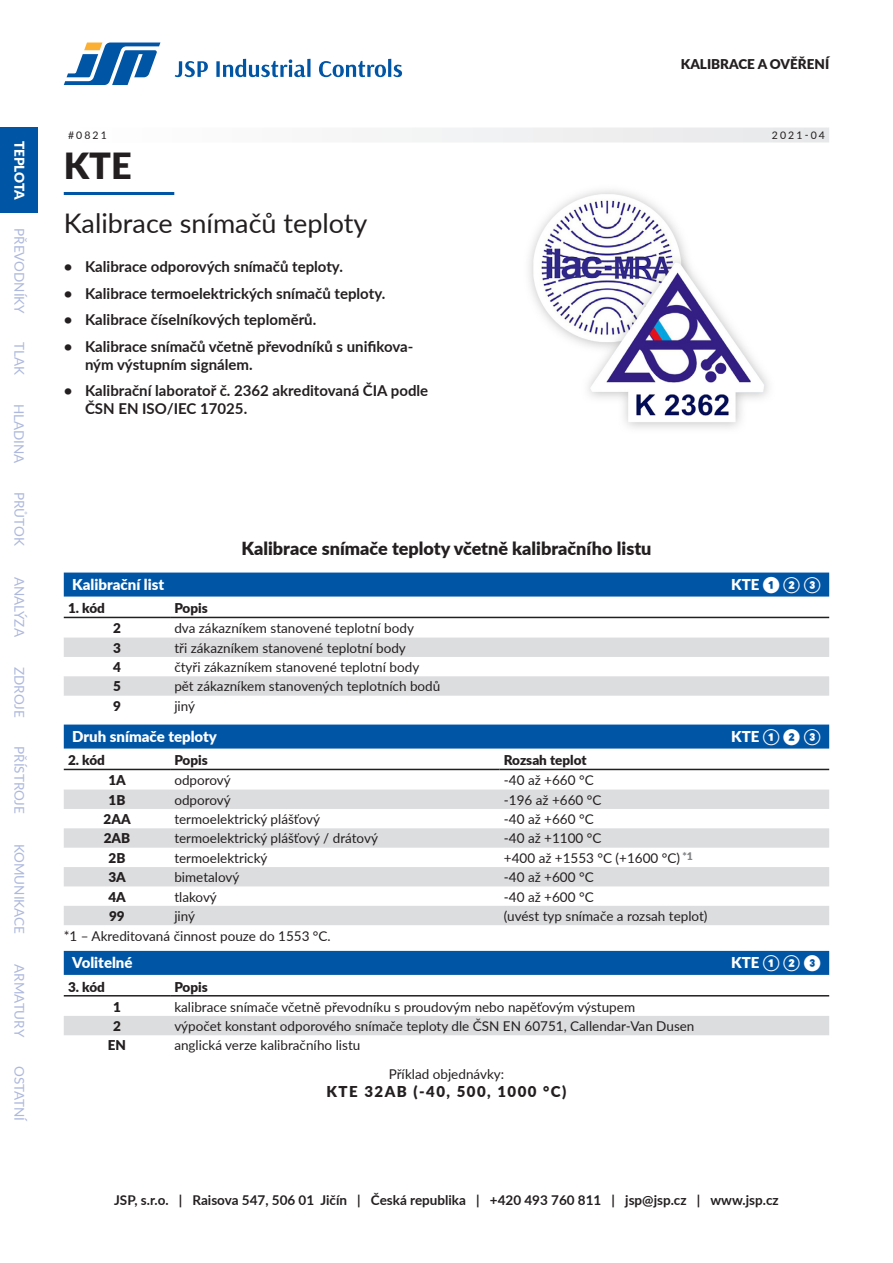
<style>
.page{position:relative;width:893px;height:1263px;background:#fff}
.page>*{position:absolute;margin:0;border:0;box-sizing:border-box;transform-origin:0 0}
.Produkt{font:900 36px "Lato";color:#231f20}
.Popis_produktu{font:27px "Lato";color:#231f20}
.Nadpis_1{font:900 18px "Lato";color:#231f20}
.t1{font:700 15px/18px "Lato";color:#231f20}
.Sekce{font:900 15px "Lato";color:#fff}
.Příklad_objednávky{font:900 15px "Lato";letter-spacing:.1em;color:#231f20}
.Základ{font:13.5px "Lato";color:#231f20}
.t2{font:700 13.5px "Lato";color:#231f20}
.t3{font:13.5px "Lato";color:#adb8dc}
.Záklaví{font:900 13.5px "Lato";color:#231f20}
.Kód{font:900 13.5px "Lato";color:#231f20}
.Příklad_objednávky-2{font:13.5px "Lato";color:#231f20}
.t4{font:900 13.5px "Lato";letter-spacing:-.01em;color:#fff}
.Meta{font:10.5px "Lato";letter-spacing:.2em;color:#231f20}
</style>
<div class="page">
<svg style="left:64px;top:43px;width:96px;height:42px"></svg>
<svg style="left:175px;top:59px;width:227px;height:18px"></svg>
<div style="left:0;top:128px;width:38px;height:85px;background:#0155a5"></div>
<div style="left:64px;top:128px;width:765px;height:15px;background:#f2f3f4"></div>
<hr style="left:64px;top:192px;width:110px;height:3px;background:#0155a5">
<div style="left:64px;top:572px;width:765px;height:24px;background:#0155a5"></div>
<div style="left:64px;top:724px;width:765px;height:24px;background:#0155a5"></div>
<div style="left:64px;top:951px;width:765px;height:24px;background:#0155a5"></div>
<svg style="left:64px;top:637px;width:765px;height:59px;fill:#dcdddf"></svg>
<hr style="left:64px;top:617px;width:106px;height:1px;background:#231f20">
<hr style="left:170px;top:617px;width:659px;height:1px;background:#231f20">
<svg style="left:64px;top:789px;width:765px;height:136px;fill:#dcdddf"></svg>
<hr style="left:64px;top:769px;width:106px;height:1px;background:#231f20">
<hr style="left:170px;top:769px;width:330px;height:1px;background:#231f20">
<hr style="left:500px;top:769px;width:329px;height:1px;background:#231f20">
<div style="left:64px;top:1016px;width:765px;height:19px;background:#dcdddf"></div>
<hr style="left:64px;top:995px;width:106px;height:1px;background:#231f20">
<hr style="left:170px;top:995px;width:659px;height:1px;background:#231f20">
<img style="left:529px;top:190px;width:240px;height:239px">
<p class="t4" style="left:30px;top:141px;width:61px;rotate:90deg">TEPLOTA</p>
<p class="t3" style="left:29px;top:228px;width:87px;rotate:90deg">PŘEVODNÍKY</p>
<p class="t3" style="left:29px;top:342px;width:34px;rotate:90deg">TLAK</p>
<p class="t3" style="left:29px;top:404px;width:61px;rotate:90deg">HLADINA</p>
<p class="t3" style="left:29px;top:492px;width:55px;rotate:90deg">PRŮTOK</p>
<p class="t3" style="left:29px;top:577px;width:61px;rotate:90deg">ANALÝZA</p>
<p class="t3" style="left:29px;top:667px;width:52px;rotate:90deg">ZDROJE</p>
<p class="t3" style="left:29px;top:746px;width:69px;rotate:90deg">PŘÍSTROJE</p>
<p class="t3" style="left:29px;top:844px;width:92px;rotate:90deg">KOMUNIKACE</p>
<p class="t3" style="left:29px;top:964px;width:74px;rotate:90deg">ARMATURY</p>
<p class="t3" style="left:29px;top:1066px;width:58px;rotate:90deg">OSTATNÍ</p>
<p class="Záklaví" style="left:681px;top:54px;width:19px">Kalibrace</p>
<p class="Záklaví" style="left:758px;top:54px;width:22px">a ověření</p>
<p class="Meta" style="left:68px;top:128px;width:40px">#0821</p>
<p class="Meta" style="left:772px;top:128px;width:55px">2021-04</p>
<p class="Produkt" style="left:64px;top:139px;width:69px">KTE</p>
<p class="Popis_produktu" style="left:64px;top:204px;width:305px">Kalibrace snímačů teploty</p>
<p class="t1" style="left:64px;top:257px;width:281px">• Kalibrace odporových snímačů teploty.</p>
<p class="t1" style="left:64px;top:284px;width:323px">• Kalibrace termoelektrických snímačů teploty.</p>
<p class="t1" style="left:64px;top:310px;width:254px">• Kalibrace číselníkových teploměrů.</p>
<p class="t1" style="left:85px;top:337px;width:330px;text-indent:-21px">• Kalibrace snímačů včetně převodníků s unifikova&shy;ným výstupním signálem.</p>
<p class="t1" style="left:85px;top:381px;width:345px;text-indent:-21px">• Kalibrační laboratoř č. 2362 akreditovaná ČIA podle<br>ČSN EN ISO/IEC 17025.</p>
<p class="Nadpis_1" style="left:241px;top:534px;width:412px">Kalibrace snímače teploty včetně kalibračního listu</p>
<p class="Sekce" style="left:72px;top:573px;width:93px">Kalibrační list</p>
<p class="Sekce" style="left:731px;top:573px;width:91px">KTE ❶ ② ③</p>
<p class="Záklaví" style="left:68px;top:598px;width:38px">1. kód</p>
<p class="Záklaví" style="left:174px;top:598px;width:35px">Popis</p>
<p class="Kód" style="left:113px;top:618px;width:9px">2</p>
<p class="Základ" style="left:174px;top:619px;width:241px">dva zákazníkem stanovené teplotní body</p>
<p class="Kód" style="left:113px;top:638px;width:9px">3</p>
<p class="Základ" style="left:174px;top:638px;width:233px">tři zákazníkem stanovené teplotní body</p>
<p class="Kód" style="left:113px;top:657px;width:9px">4</p>
<p class="Základ" style="left:174px;top:657px;width:246px">čtyři zákazníkem stanovené teplotní body</p>
<p class="Kód" style="left:113px;top:676px;width:9px">5</p>
<p class="Základ" style="left:174px;top:677px;width:267px">pět zákazníkem stanovených teplotních bodů</p>
<p class="Kód" style="left:113px;top:696px;width:9px">9</p>
<p class="Základ" style="left:174px;top:696px;width:22px">jiný</p>
<p class="Sekce" style="left:72px;top:725px;width:146px">Druh snímače teploty</p>
<p class="Sekce" style="left:731px;top:725px;width:91px">KTE ① ❷ ③</p>
<p class="Záklaví" style="left:68px;top:750px;width:38px">2. kód</p>
<p class="Záklaví" style="left:174px;top:750px;width:35px">Popis</p>
<p class="Záklaví" style="left:504px;top:750px;width:84px">Rozsah teplot</p>
<p class="Kód" style="left:108px;top:770px;width:19px">1A</p>
<p class="Základ" style="left:174px;top:771px;width:58px">odporový</p>
<p class="Základ" style="left:504px;top:771px;width:91px">-40 až +660 °C</p>
<p class="Kód" style="left:108px;top:790px;width:18px">1B</p>
<p class="Základ" style="left:174px;top:790px;width:58px">odporový</p>
<p class="Základ" style="left:504px;top:790px;width:99px">-196 až +660 °C</p>
<p class="Kód" style="left:104px;top:809px;width:29px">2AA</p>
<p class="Základ" style="left:174px;top:809px;width:147px">termoelektrický plášťový</p>
<p class="Základ" style="left:504px;top:809px;width:91px">-40 až +660 °C</p>
<p class="Kód" style="left:104px;top:828px;width:28px">2AB</p>
<p class="Základ" style="left:174px;top:829px;width:205px">termoelektrický plášťový / drátový</p>
<p class="Základ" style="left:504px;top:829px;width:99px">-40 až +1100 °C</p>
<p class="Kód" style="left:108px;top:848px;width:18px">2B</p>
<p class="Základ" style="left:174px;top:848px;width:95px">termoelektrický</p>
<p class="Základ" style="left:504px;top:848px;width:191px">+400 až +1553 °C (+1600 °C) <sup>*1</sup></p>
<p class="Kód" style="left:108px;top:867px;width:19px">3A</p>
<p class="Základ" style="left:174px;top:868px;width:67px">bimetalový</p>
<p class="Základ" style="left:504px;top:868px;width:91px">-40 až +600 °C</p>
<p class="Kód" style="left:108px;top:886px;width:19px">4A</p>
<p class="Základ" style="left:174px;top:887px;width:44px">tlakový</p>
<p class="Základ" style="left:504px;top:887px;width:91px">-40 až +600 °C</p>
<p class="Kód" style="left:109px;top:906px;width:17px">99</p>
<p class="Základ" style="left:174px;top:906px;width:22px">jiný</p>
<p class="Základ" style="left:504px;top:906px;width:205px">(uvést typ snímače a rozsah teplot)</p>
<p class="Základ" style="left:64px;top:927px;width:268px">*1 – Akreditovaná činnost pouze do 1553 °C.</p>
<p class="Sekce" style="left:72px;top:951px;width:62px">Volitelné</p>
<p class="Sekce" style="left:731px;top:951px;width:91px">KTE ① ② ❸</p>
<p class="Záklaví" style="left:68px;top:976px;width:38px">3. kód</p>
<p class="Záklaví" style="left:174px;top:976px;width:35px">Popis</p>
<p class="Kód" style="left:113px;top:996px;width:9px">1</p>
<p class="Základ" style="left:174px;top:997px;width:462px">kalibrace snímače včetně převodníku s proudovým nebo napěťovým výstupem</p>
<p class="Kód" style="left:113px;top:1016px;width:9px">2</p>
<p class="Základ" style="left:174px;top:1016px;width:522px">výpočet konstant odporového snímače teploty dle ČSN EN 60751, Callendar-Van Dusen</p>
<p class="Kód" style="left:108px;top:1035px;width:20px">EN</p>
<p class="Základ" style="left:174px;top:1036px;width:187px">anglická verze kalibračního listu</p>
<p class="Příklad_objednávky-2" style="left:389px;top:1065px;width:117px">Příklad objednávky:</p>
<p class="Příklad_objednávky" style="left:327px;top:1080px;width:241px">KTE 32AB (-40, 500, 1000 °C)</p>
<p class="t2" style="left:64px;top:1190px;width:174px">282 | Snímače teploty</p>
<p class="t2" style="left:621px;top:1190px;width:210px">Objednávkový katalog 2021</p>
<p class="t2" style="left:114px;top:1190px;width:666px">JSP, s.r.o. | Raisova 547, 506 01 Jičín | Česká republika | +420 493 760 811 | jsp@jsp.cz | www.jsp.cz</p>
</div>
